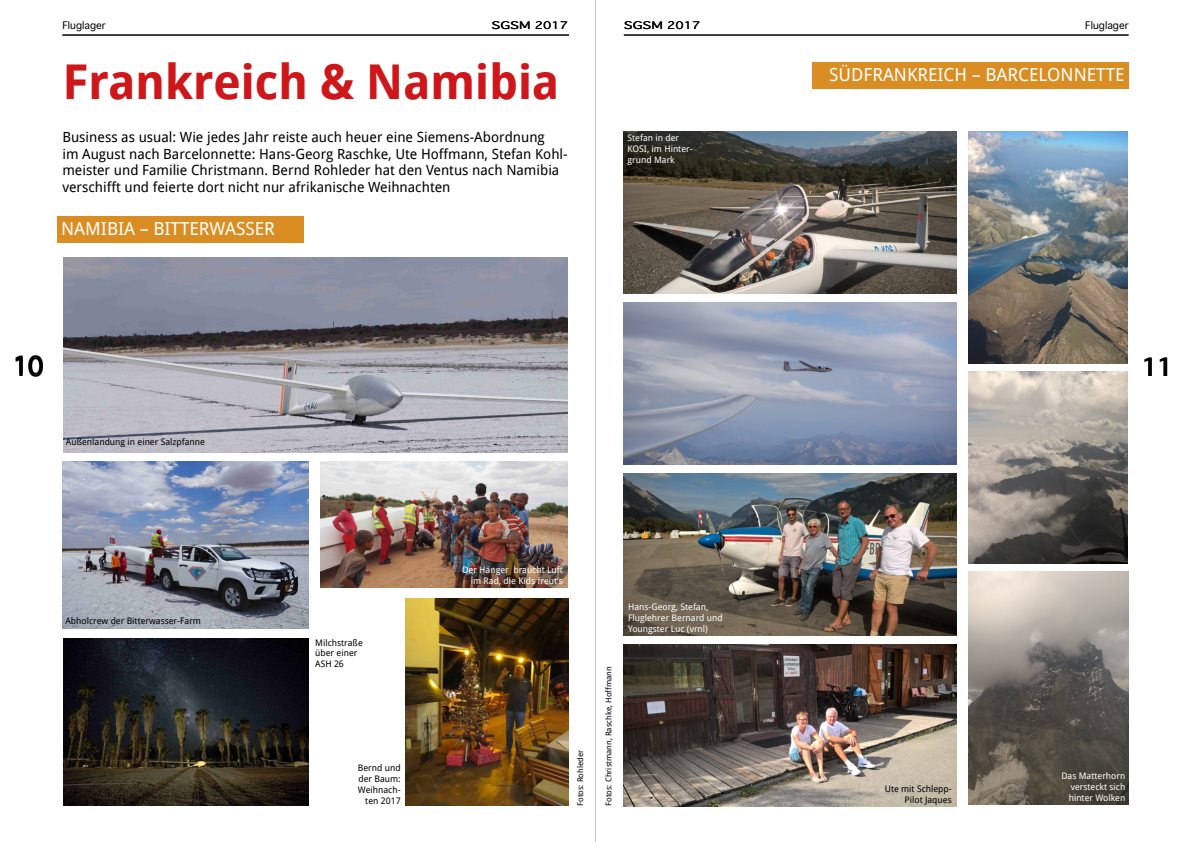
<style>
.page{position:relative;width:1191px;height:842px;background:#fff}
.page>*{position:absolute;margin:0;border:0;box-sizing:border-box;transform-origin:0 0}
.t1{font:700 48px "Droid Sans";letter-spacing:-.01em;color:#cd171a}
.t2{font:700 24px "Thonburi";color:#000}
.t3{font:18px "Droid Sans";color:#fff}
.t4{font:14px/16.8px "Droid Sans";color:#000}
.t5{font:300 10px "Thonburi";color:#000}
.t6{font:300 10px "Thonburi";color:#000;scale:1.46 1}
.t7{font:9px/10.8px "Droid Sans";color:#fff}
.t8{font:9px/10.8px "Droid Sans";color:#000;text-align:right}
.t9{font:8px "Droid Sans";color:#000}
</style>
<div class="page">
<img style="left:624px;top:131px;width:332px;height:162px">
<img style="left:968px;top:572px;width:160px;height:232px">
<img style="left:624px;top:644px;width:332px;height:163px">
<img style="left:624px;top:474px;width:332px;height:162px">
<img style="left:63px;top:258px;width:504px;height:194px">
<img style="left:62px;top:461px;width:247px;height:168px">
<img style="left:321px;top:461px;width:246px;height:126px">
<hr style="left:595px;top:0;width:1px;height:842px;background:#c4c4c4">
<hr style="left:62px;top:35px;width:507px;height:1px;background:#000">
<hr style="left:624px;top:35px;width:504px;height:1px;background:#000">
<div style="left:58px;top:216px;width:246px;height:27px;background:#da8d22"></div>
<div style="left:812px;top:62px;width:316px;height:27px;background:#da8d22"></div>
<img style="left:63px;top:639px;width:246px;height:167px">
<img style="left:406px;top:598px;width:162px;height:208px">
<img style="left:624px;top:303px;width:332px;height:162px">
<img style="left:968px;top:131px;width:159px;height:233px">
<img style="left:968px;top:371px;width:159px;height:193px">
<p class="t5" style="left:62px;top:20px;width:45px">Fluglager</p>
<p class="t5" style="left:1085px;top:20px;width:45px">Fluglager</p>
<p class="t6" style="left:491px;top:20px;width:54px">SGSM 2017</p>
<p class="t6" style="left:624px;top:20px;width:54px">SGSM 2017</p>
<h1 class="t1" style="left:62px;top:48px;width:498px">Frankreich &amp; Namibia</h1>
<p class="t4" style="left:62px;top:128px;width:507px">Business as usual: Wie jedes Jahr reiste auch heuer eine Siemens-Abordnung<br>im August nach Barcelonnette: Hans-Georg Raschke, Ute Hoffmann, Stefan Kohl&shy;meister und Familie Christmann. Bernd Rohleder hat den Ventus nach Namibia verschifft und feierte dort nicht nur afrikanische Weihnachten</p>
<p class="t3" style="left:61px;top:216px;width:215px">NAMIBIA – BITTERWASSER</p>
<p class="t7" style="left:627px;top:132px;width:67px">Stefan in der<br>KOSI, im Hinter&shy;grund Mark</p>
<p class="t3" style="left:829px;top:62px;width:297px">SÜDFRANKREICH – BARCELONNETTE</p>
<h2 class="t2" style="left:13px;top:353px;width:33px">10</h2>
<h2 class="t2" style="left:1141px;top:353px;width:33px">11</h2>
<p class="t8" style="left:66px;top:436px;width:140px">Außenlandung in einer Salzpfanne</p>
<p class="t8" style="left:65px;top:615px;width:137px">Abholcrew der Bitterwasser-Farm</p>
<p class="t8" style="left:315px;top:637px;width:49px;text-align:left">Milchstraße über einer<br>ASH 26</p>
<p class="t8" style="left:358px;top:762px;width:44px">Bernd und der Baum:<br>Weihnach&shy;ten 2017</p>
<p class="t7" style="left:462px;top:564px;width:102px;text-align:right">Der Hänger braucht Luft im Rad, die Kids freut‘s</p>
<p class="t9" style="left:575px;top:806px;width:58px;rotate:-90deg">Fotos: Rohleder</p>
<p class="t9" style="left:603px;top:806px;width:141px;rotate:-90deg">Fotos: Christmann, Raschke, Hoffmann</p>
<p class="t7" style="left:628px;top:601px;width:96px">Hans-Georg, Stefan,<br>Fluglehrer Bernard und<br>Youngster Luc (vrnl)</p>
<p class="t8" style="left:884px;top:783px;width:69px">Ute mit Schlepp-<br>Pilot Jaques</p>
<p class="t7" style="left:1068px;top:770px;width:58px;text-align:justify;text-indent:-7px">Das Matterhorn versteckt sich hinter Wolken</p>
</div>
